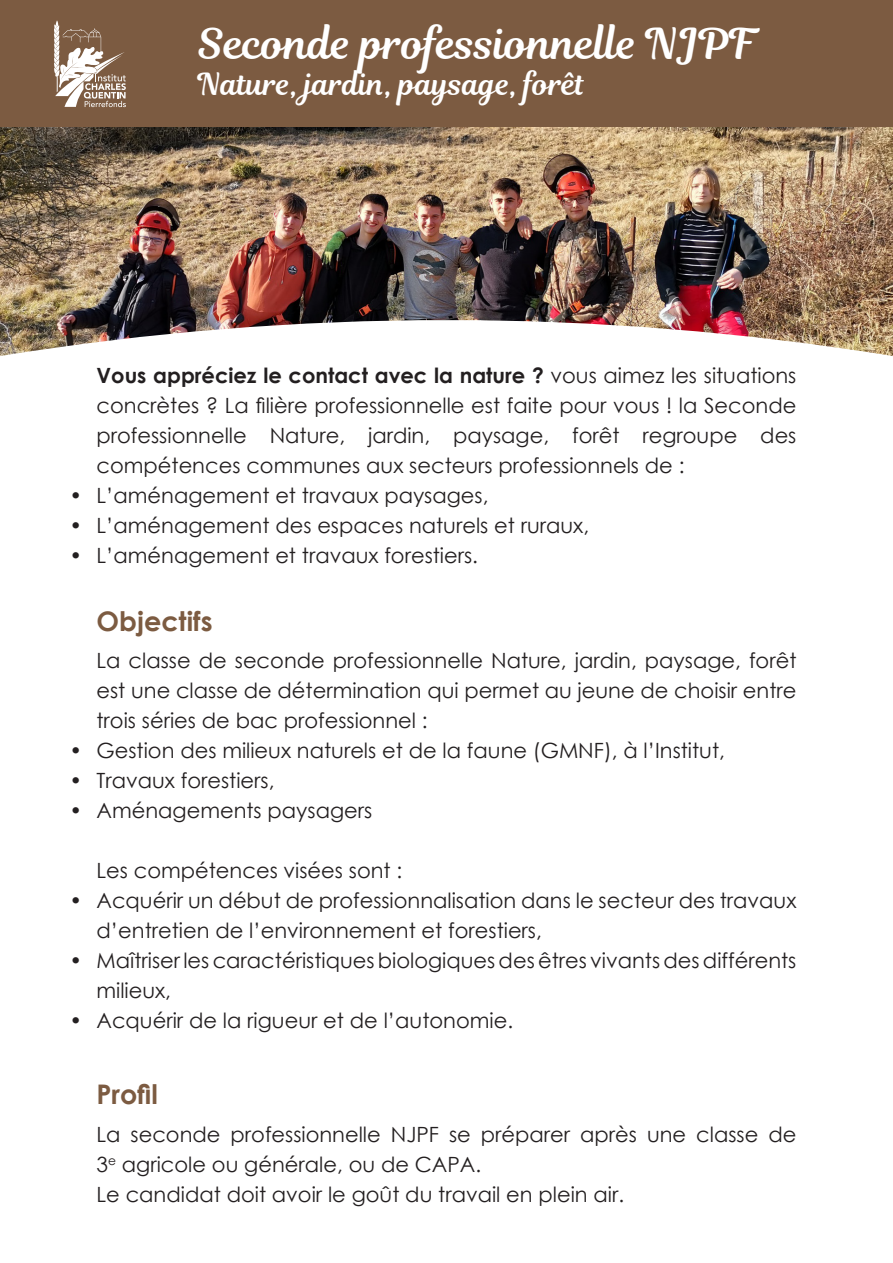
<style>
.page{position:relative;width:893px;height:1263px;background:#fff}
.page>*{position:absolute;margin:0;border:0;box-sizing:border-box;transform-origin:0 0}
.t1{font:42px "Magnolia Script";color:#fff}
.t2{font:30px "Magnolia Script";color:#fff}
.t3{font:700 27px "Century Gothic";color:#7c5b41}
.t4{font:21px/30px "Century Gothic";color:#231f20}
.s1{font-weight:700}
</style>
<div class="page">
<img style="left:0;top:127px;width:893px;height:181px">
<img style="left:0;top:308px;width:893px;height:48px">
<div style="left:0;top:0;width:893px;height:127px;background:#7c5b41"></div>
<svg style="left:54px;top:20px;width:72px;height:87px"></svg>
<p class="t1" style="left:198px;top:14px;width:559px">Seconde professionnelle NJPF</p>
<p class="t2" style="left:198px;top:63px;width:389px">Nature, jardin, paysage, forêt</p>
<p class="t4" style="left:97px;top:360px;width:701px;text-align:justify"><span class="s1">Vous appréciez le contact avec la nature ?</span> vous aimez les situations concrètes ? La filière professionnelle est faite pour vous ! la Seconde professionnelle Nature, jardin, paysage, forêt regroupe des compétences communes aux secteurs professionnels de :</p>
<p class="t4" style="left:70px;top:480px;width:420px">• L’aménagement et travaux paysages,</p>
<p class="t4" style="left:70px;top:510px;width:521px">• L’aménagement des espaces naturels et ruraux,</p>
<p class="t4" style="left:70px;top:540px;width:410px">• L’aménagement et travaux forestiers.</p>
<p class="t3" style="left:97px;top:600px;width:118px">Objectifs</p>
<p class="t4" style="left:97px;top:645px;width:701px;text-align:justify">La classe de seconde professionnelle Nature, jardin, paysage, forêt est une classe de détermination qui permet au jeune de choisir entre trois séries de bac professionnel :</p>
<p class="t4" style="left:70px;top:735px;width:657px">• Gestion des milieux naturels et de la faune (GMNF), à l’Institut,</p>
<p class="t4" style="left:70px;top:765px;width:206px">• Travaux forestiers,</p>
<p class="t4" style="left:70px;top:795px;width:304px">• Aménagements paysagers</p>
<p class="t4" style="left:97px;top:855px;width:307px">Les compétences visées sont :</p>
<p class="t4" style="left:97px;top:885px;width:701px;text-indent:-27px">• Acquérir un début de professionnalisation dans le secteur des travaux d’entretien de l’environnement et forestiers,</p>
<p class="t4" style="left:97px;top:945px;width:701px;text-indent:-27px">• Maîtriser les caractéristiques biologiques des êtres vivants des différents milieux,</p>
<p class="t4" style="left:70px;top:1005px;width:445px">• Acquérir de la rigueur et de l’autonomie.</p>
<p class="t3" style="left:97px;top:1074px;width:63px">Profil</p>
<p class="t4" style="left:97px;top:1119px;width:701px">La seconde professionnelle NJPF se préparer après une classe de<br>3<sup>e</sup> agricole ou générale, ou de CAPA.</p>
<p class="t4" style="left:97px;top:1179px;width:529px">Le candidat doit avoir le goût du travail en plein air.</p>
</div>
